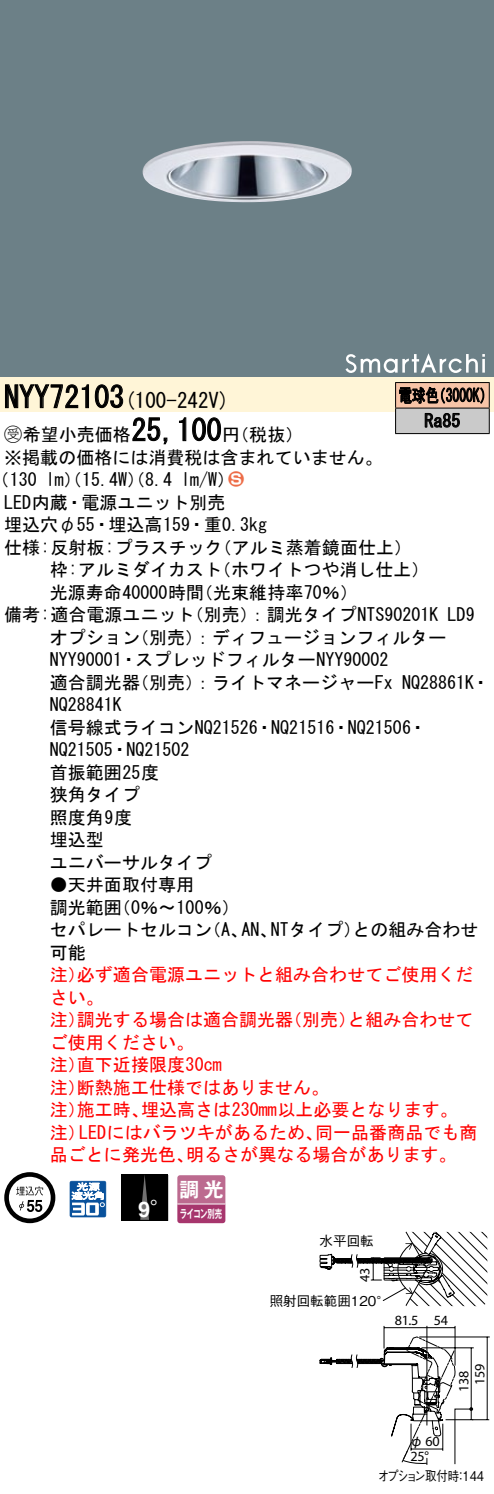
<style>
.page{position:relative;width:494px;height:1494px;background:#fff}
.page>*{position:absolute;margin:0;border:0;box-sizing:border-box;transform-origin:0 0}
.t1{font:30px "MS Gothic";color:#000}
.t2{font:700 21.6px "Helvetica LT Std";color:#fff}
.t3{font:21px "MS Gothic";color:#000}
.t4{font:19.8px "Gothic MB101 Pro De Bold 90 pv RKSJ H";color:#fff}
.t5{font:18px/22.5px "MS Gothic";color:#000}
.t6{font:18px/22.5px "MS Gothic";color:#f00}
.t7{font:18px/25.5px "MS Gothic";color:#000;scale:.75 1}
.t8{font:18px "Ford Classification 1";color:#ed6d48}
.t9{font:14.1px "ITC Avant Garde Std";letter-spacing:-.02em;color:#000}
.t10{font:13.5px "Gothic BBB Pro Medium 90 pv RKSJ H";color:#000}
.t11{font:13.5px "Gothic BBB Pro Medium 90 pv RKSJ H";letter-spacing:-.14em;color:#000;scale:.85 1}
.t12{font:13.5px "Gothic BBB Pro Medium 90 pv RKSJ H";color:#000;scale:.85 1}
.t13{font:11.4px "Gothic MB101 Pro De Bold 90 pv RKSJ H";letter-spacing:-.05em;color:#fff;scale:.65 1}
.s1{font-family:"Ford Classification 1"}
.s2{color:#fff}
.s3{font-family:"Koz Go Pro Regular 90 pv RKSJ H";font-weight:400}
.s4{font-family:"Gothic BBB Pro Medium 90 pv RKSJ H"}
</style>
<div class="page">
<div style="left:0;top:0;width:493px;height:352px;background:#6c8087"></div>
<img style="left:142px;top:141px;width:209px;height:61px">
<div style="left:0;top:352px;width:493px;height:26px;background:#6c8087"></div>
<svg style="left:345px;top:353px;width:139px;height:20px"></svg>
<div style="left:0;top:378px;width:493px;height:34px;background:#fff5d7"></div>
<svg style="left:5px;top:384px;width:118px;height:25px"></svg>
<svg style="left:132px;top:417px;width:36px;height:28px"></svg>
<svg style="left:179px;top:417px;width:42px;height:24px"></svg>
<svg style="left:4px;top:1172px;width:51px;height:51px"></svg>
<svg style="left:70px;top:1181px;width:36px;height:36px"></svg>
<div style="left:121px;top:1174px;width:47px;height:46px;background:#000"></div>
<svg style="left:140px;top:1177px;width:9px;height:42px"></svg>
<div style="left:121px;top:1175px;width:47px;height:46px;border:1px solid #000"></div>
<svg style="left:177px;top:1175px;width:48px;height:48px;background:#b55984"></svg>
<hr style="left:177px;top:1203px;width:48px;height:1px;background:#fff">
<hr style="left:395px;top:382px;width:94px;height:1px;background:#000">
<hr style="left:395px;top:433px;width:94px;height:1px;background:#000">
<svg style="left:395px;top:383px;width:94px;height:50px;background:#a6968c"></svg>
<hr style="left:419px;top:1336px;width:70px;height:1px;background:#000">
<svg style="left:319px;top:1232px;width:169px;height:233px"></svg>
<h1 class="t1" style="left:4px;top:382px;width:122px">NYY72103</h1>
<p class="t7" style="left:424px;top:383px;width:49px;text-indent:-26px">電球色<br>Ra85</p>
<p class="t7" style="left:432px;top:383px;width:82px">（3000 (K</p>
<p class="t3" style="left:124px;top:390px;width:106px">(100-242 (V</p>
<h1 class="t1" style="left:131px;top:415px;width:91px">25,100</h1>
<p class="t5" style="left:4px;top:423px;width:379px"><span class="s1">B</span>希望小売価格<br>※掲載の価格には消費税は含まれていません。</p>
<p class="t8" style="left:228px;top:470px;width:17px">2<span class="s2">3</span></p>
<p class="t5" style="left:222px;top:423px;width:82px">（円税抜(</p>
<p class="t5" style="left:181px;top:468px;width:55px">l m (W/</p>
<p class="t5" style="left:-8px;top:468px;width:47px">（130</p>
<p class="t5" style="left:4px;top:491px;width:223px">LED内蔵・電源ユニット別売</p>
<p class="t5" style="left:4px;top:513px;width:264px">埋込穴φ55・埋込高159・重0.3kg</p>
<p class="t5" style="left:213px;top:536px;width:200px">（アルミ蒸着鏡面仕上(</p>
<p class="t5" style="left:46px;top:468px;width:128px">lm）（15.4 ）（W 8.4</p>
<p class="t5" style="left:213px;top:536px;width:217px;text-indent:-209px">仕様:反射板:プラスチック<br>（ホワイトつや消し仕上(</p>
<p class="t5" style="left:195px;top:558px;width:164px;text-indent:-145px">枠:アルミダイカスト<br>（光束維持率70％(</p>
<p class="t5" style="left:50px;top:581px;width:156px">光源寿命40000時間</p>
<p class="t5" style="left:185px;top:603px;width:254px">（別売：）調光タイプNTS90201K</p>
<p class="t5" style="left:131px;top:603px;width:316px;text-indent:-127px">備考:適合電源ユニット<br>（別売：）ディフュージョンフィルター</p>
<p class="t5" style="left:447px;top:603px;width:28px">LD9</p>
<p class="t5" style="left:50px;top:626px;width:340px">オプション<br>NYY90001・スプレッドフィルターNYY90002</p>
<p class="t5" style="left:131px;top:671px;width:263px">（別売：）ライトマネージャーFx</p>
<p class="t5" style="left:50px;top:671px;width:378px">適合調光器<br>NQ28841K<br>信号線式ライコンNQ21526・NQ21516・NQ21506・<br>NQ21505・NQ21502<br>首振範囲25度<br>狭角タイプ<br>照度角度9<br>埋込型<br>ユニバーサルタイプ</p>
<p class="t5" style="left:113px;top:873px;width:128px;text-indent:-63px">●天井面取付専用<br>)0％〜100％(</p>
<p class="t5" style="left:401px;top:671px;width:89px">NQ28861 ・K</p>
<p class="t5" style="left:50px;top:896px;width:73px">調光範囲</p>
<p class="t5" style="left:270px;top:918px;width:92px">NTタイプ）</p>
<p class="t5" style="left:352px;top:918px;width:127px">との組み合わせ</p>
<p class="t5" style="left:50px;top:918px;width:163px">セパレートセルコン可能</p>
<p class="t6" style="left:77px;top:963px;width:397px">必ず適合電源ユニットと組み合わせてご使用くだ</p>
<p class="t5" style="left:203px;top:918px;width:46px">（、A</p>
<p class="t5" style="left:241px;top:918px;width:37px">AN、</p>
<p class="t6" style="left:50px;top:963px;width:55px">注）さい。</p>
<p class="t6" style="left:77px;top:1008px;width:217px">調光する場合は適合調光器</p>
<p class="t6" style="left:284px;top:1008px;width:73px">（別売）</p>
<p class="t6" style="left:347px;top:1008px;width:127px">と組み合わせて</p>
<p class="t6" style="left:50px;top:1008px;width:37px">注）</p>
<p class="t6" style="left:50px;top:1031px;width:145px">ご使用ください。</p>
<p class="t6" style="left:77px;top:1053px;width:146px">直下近接限度30cm</p>
<p class="t6" style="left:77px;top:1053px;width:253px;text-indent:-27px">注）<br>断熱施工仕様ではありません。</p>
<p class="t6" style="left:50px;top:1076px;width:37px">注）</p>
<p class="t6" style="left:141px;top:1098px;width:318px">埋込高さは230mm以上必要となります。</p>
<p class="t6" style="left:77px;top:1098px;width:73px">施工時、</p>
<p class="t6" style="left:50px;top:1098px;width:37px">注）</p>
<p class="t6" style="left:79px;top:1121px;width:245px">LEDにはバラツキがあるため、</p>
<p class="t6" style="left:315px;top:1121px;width:163px">同一品番商品でも商</p>
<p class="t6" style="left:50px;top:1121px;width:37px">注）</p>
<p class="t6" style="left:50px;top:1143px;width:145px">品ごとに発光色、</p>
<p class="t6" style="left:186px;top:1143px;width:272px">明るさが異なる場合があります。</p>
<p class="t2" style="left:138px;top:1196px;width:34px">9<span class="s3">°</span></p>
<p class="t4" style="left:179px;top:1173px;width:46px">調光</p>
<p class="t13" style="left:180px;top:1204px;width:66px">ライコン別売</p>
<p class="t10" style="left:319px;top:1230px;width:55px">水平回転</p>
<p class="t9" style="left:355px;top:1282px;width:16px;rotate:-90deg">43</p>
<p class="t10" style="left:269px;top:1290px;width:122px">照射回転範囲120°</p>
<p class="t9" style="left:394px;top:1312px;width:25px">81.5</p>
<p class="t9" style="left:433px;top:1312px;width:16px">54</p>
<p class="t9" style="left:470px;top:1385px;width:23px;rotate:-90deg">159</p>
<p class="t9" style="left:454px;top:1392px;width:23px;rotate:-90deg">138</p>
<p class="t9" style="left:409px;top:1433px;width:32px"><span class="s4">φ</span>60</p>
<p class="t9" style="left:410px;top:1447px;width:20px">25°</p>
<p class="t11" style="left:377px;top:1465px;width:98px">オプション取付時</p>
<p class="t12" style="left:455px;top:1465px;width:36px">：144</p>
</div>
